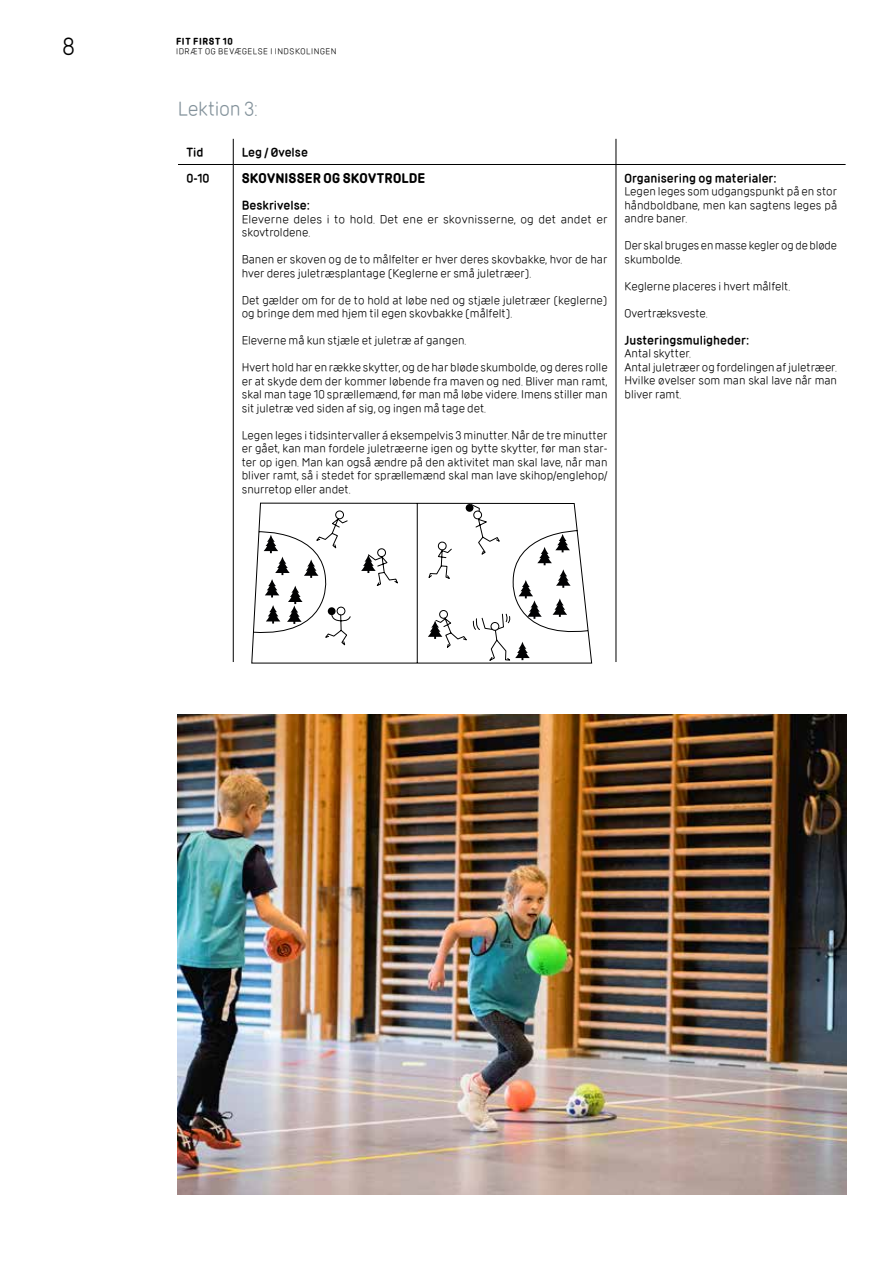
<style>
.page{position:relative;width:893px;height:1263px;background:#fff}
.page>*{position:absolute;margin:0;border:0;box-sizing:border-box;transform-origin:0 0}
.t1{font:24px "DIF";color:#000}
.t2{font:19.5px "DIF";letter-spacing:-.015em;color:#83929b}
.t3{font:700 12px "DIF";letter-spacing:.01em;color:#000}
.t4{font:11.55px/13.5px "DIF";color:#000}
.t5{font:600 11.55px "DIF";color:#000}
.t6{font:8.4px "DIF";letter-spacing:.065em;color:#000}
.t7{font:700 8.4px "DIF";letter-spacing:.07em;color:#000}
</style>
<div class="page">
<svg style="left:233px;top:139px;width:1px;height:25px"></svg>
<svg style="left:616px;top:139px;width:1px;height:25px"></svg>
<hr style="left:178px;top:164px;width:55px;height:1px;background:#000">
<hr style="left:233px;top:164px;width:383px;height:1px;background:#000">
<hr style="left:233px;top:165px;width:1px;height:497px;background:#000">
<hr style="left:616px;top:164px;width:230px;height:1px;background:#000">
<hr style="left:616px;top:165px;width:1px;height:497px;background:#000">
<svg style="left:251px;top:503px;width:341px;height:160px"></svg>
<div style="left:336px;top:511px;width:7px;height:8px;background:#fff;border-radius:50%"></div>
<div style="left:335px;top:511px;width:9px;height:8px;border:1px solid #000;border-radius:50%"></div>
<svg style="left:264px;top:518px;width:87px;height:129px"></svg>
<svg style="left:361px;top:504px;width:210px;height:158px"></svg>
<img style="left:178px;top:714px;width:668px;height:481px">
<h1 class="t1" style="left:62px;top:32px;width:14px">8</h1>
<p class="t6" style="left:176px;top:47px;width:162px">IDRÆT OG BEVÆGELSE I INDSKOLINGEN</p>
<p class="t7" style="left:176px;top:36px;width:58px">FIT FIRST 10</p>
<h2 class="t2" style="left:178px;top:97px;width:82px">Lektion 3:</h2>
<p class="t5" style="left:186px;top:145px;width:19px">Tid</p>
<p class="t5" style="left:242px;top:145px;width:68px">Leg / Øvelse</p>
<p class="t5" style="left:186px;top:171px;width:25px">0-10</p>
<p class="t3" style="left:242px;top:170px;width:185px">SKOVNISSER OG SKOVTROLDE</p>
<p class="t5" style="left:242px;top:198px;width:70px">Beskrivelse:</p>
<p class="t4" style="left:242px;top:212px;width:367px">Eleverne deles i to hold. Det ene er skovnisserne, og det andet er skovtroldene.</p>
<p class="t4" style="left:242px;top:252px;width:367px">Banen er skoven og de to målfelter er hver deres skovbakke, hvor de har hver deres juletræsplantage (Keglerne er små juletræer).</p>
<p class="t4" style="left:242px;top:293px;width:367px">Det gælder om for de to hold at løbe ned og stjæle juletræer (keglerne) og bringe dem med hjem til egen skovbakke (målfelt).</p>
<p class="t4" style="left:242px;top:333px;width:226px">Eleverne må kun stjæle et juletræ af gangen.</p>
<p class="t4" style="left:242px;top:360px;width:367px;text-align:justify">Hvert hold har en række skytter, og de har bløde skumbolde, og deres rolle er at skyde dem der kommer løbende fra maven og ned. Bliver man ramt, skal man tage 10 sprællemænd, før man må løbe videre. Imens stiller man sit juletræ ved siden af sig, og ingen må tage det.</p>
<p class="t4" style="left:242px;top:428px;width:367px;text-align:justify">Legen leges i tidsintervaller á eksempelvis 3 minutter. Når de tre minutter er gået, kan man fordele juletræerne igen og bytte skytter, før man star&shy;ter op igen. Man kan også ændre på den aktivitet man skal lave, når man bliver ramt, så i stedet for sprællemænd skal man lave skihop/englehop/ snurretop eller andet.</p>
<p class="t5" style="left:624px;top:171px;width:154px">Organisering og materialer:</p>
<p class="t4" style="left:624px;top:185px;width:214px;text-align:justify">Legen leges som udgangspunkt på en stor håndboldbane, men kan sagtens leges på andre baner.</p>
<p class="t4" style="left:624px;top:239px;width:214px">Der skal bruges en masse kegler og de bløde skumbolde.</p>
<p class="t4" style="left:624px;top:279px;width:167px">Keglerne placeres i hvert målfelt.</p>
<p class="t4" style="left:624px;top:306px;width:85px">Overtræksveste.</p>
<p class="t5" style="left:624px;top:333px;width:126px">Justeringsmuligheder:</p>
<p class="t4" style="left:624px;top:347px;width:214px">Antal skytter.<br>Antal juletræer og fordelingen af juletræer.<br>Hvilke øvelser som man skal lave når man bliver ramt.</p>
</div>
